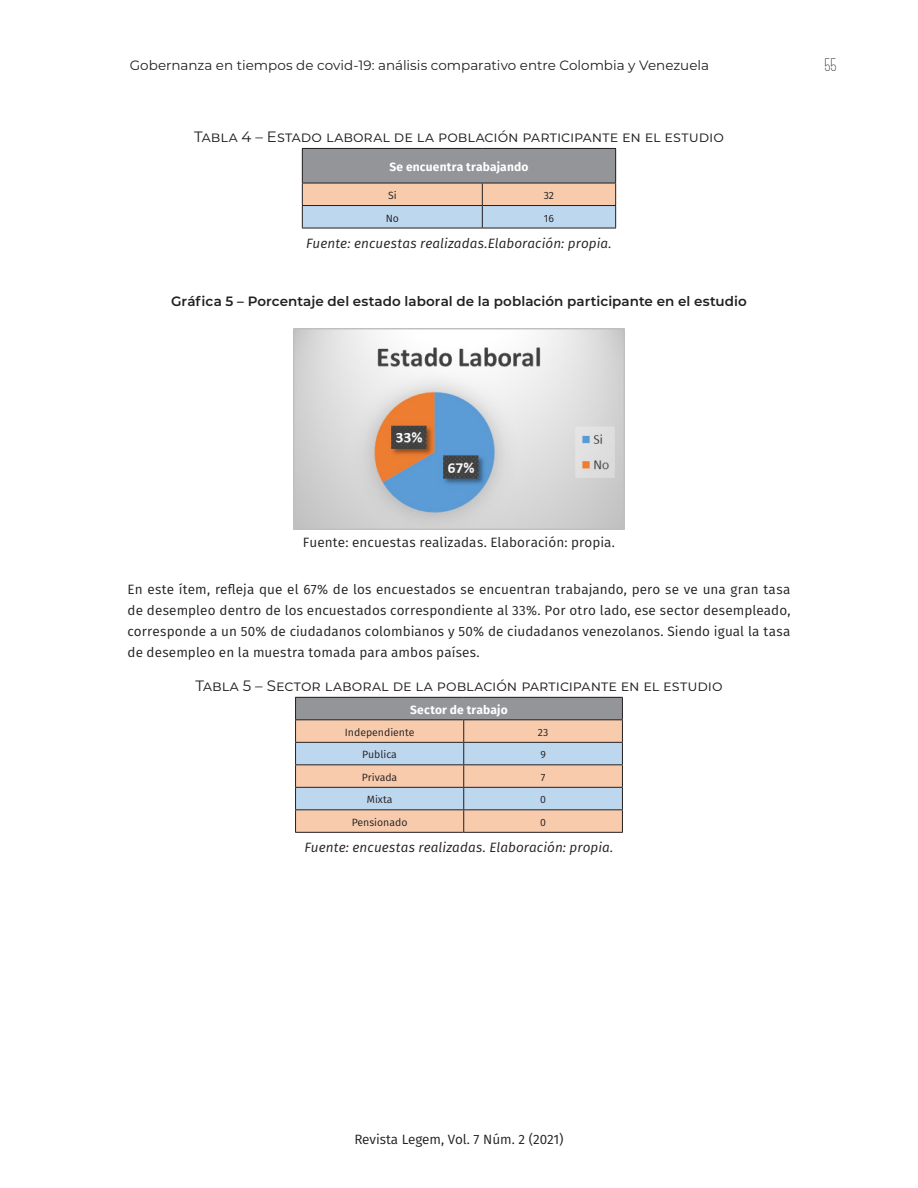
<style>
.page{position:relative;width:918px;height:1188px;background:#fff}
.page>*{position:absolute;margin:0;border:0;box-sizing:border-box;transform-origin:0 0}
.t1{font:300 18px "Canter";color:#231f20}
.Table_-_Title{font:15px "Montserrat";letter-spacing:.005em;color:#231f20}
.BT_-_1st_Line{font:13.5px/21px "Fira Sans";letter-spacing:.005em;color:#231f20;text-align:justify}
.Table_-_Source{font:italic 13.5px "Fira Sans";letter-spacing:.005em;color:#231f20}
.t2{font:13.5px "Montserrat";color:#231f20}
.Images_-_Title{font:600 13.5px "Montserrat";letter-spacing:.005em;color:#231f20}
.Images_B_BT{font:13.5px "Fira Sans";letter-spacing:.01em;color:#231f20}
.Table_-_Header{font:700 12px "Fira Sans";letter-spacing:.015em;color:#fff}
.Table_-_Body_Text{font:10.5px "Fira Sans";color:#231f20}
</style>
<div class="page">
<div style="left:302px;top:148px;width:314px;height:35px;background:#939598"></div>
<hr style="left:302px;top:148px;width:180px;height:1px;background:#231f20">
<hr style="left:482px;top:148px;width:134px;height:1px;background:#231f20">
<hr style="left:302px;top:149px;width:1px;height:34px;background:#231f20">
<hr style="left:302px;top:228px;width:180px;height:1px;background:#231f20">
<hr style="left:482px;top:228px;width:134px;height:1px;background:#231f20">
<hr style="left:615px;top:149px;width:1px;height:34px;background:#231f20">
<svg style="left:302px;top:183px;width:314px;height:45px;background:#d0c7c4"></svg>
<img style="left:293px;top:328px;width:332px;height:201px">
<hr style="left:295px;top:697px;width:169px;height:1px;background:#231f20">
<hr style="left:464px;top:697px;width:159px;height:1px;background:#231f20">
<hr style="left:295px;top:832px;width:169px;height:1px;background:#231f20">
<hr style="left:464px;top:832px;width:159px;height:1px;background:#231f20">
<svg style="left:295px;top:698px;width:328px;height:134px;background:#cbbdb7"></svg>
<p class="t2" style="left:130px;top:56px;width:581px">Gobernanza en tiempos de covid-19: análisis comparativo entre Colombia y Venezuela</p>
<h1 class="t1" style="left:824px;top:56px;width:14px">55</h1>
<p class="Table_-_Title" style="left:194px;top:126px;width:531px">Tabla 4 – Estado laboral de la población participante en el estudio</p>
<p class="Table_-_Header" style="left:389px;top:157px;width:140px">Se encuentra trabajando</p>
<p class="Table_-_Body_Text" style="left:388px;top:188px;width:10px">Si</p>
<p class="Table_-_Body_Text" style="left:544px;top:188px;width:12px">32</p>
<p class="Table_-_Body_Text" style="left:386px;top:210px;width:15px">No</p>
<p class="Table_-_Body_Text" style="left:544px;top:210px;width:12px">16</p>
<p class="Table_-_Source" style="left:306px;top:234px;width:307px">Fuente: encuestas realizadas.Elaboración: propia.</p>
<p class="Images_-_Title" style="left:171px;top:292px;width:577px">Gráfica 5 – Porcentaje del estado laboral de la población participante en el estudio</p>
<p class="Images_B_BT" style="left:303px;top:533px;width:314px">Fuente: encuestas realizadas. Elaboración: propia.</p>
<p class="BT_-_1st_Line" style="left:128px;top:579px;width:664px">En este ítem, refleja que el 67% de los encuestados se encuentran trabajando, pero se ve una gran tasa de desempleo dentro de los encuestados correspondiente al 33%. Por otro lado, ese sector desempleado, corresponde a un 50% de ciudadanos colombianos y 50% de ciudadanos venezolanos. Siendo igual la tasa de desempleo en la muestra tomada para ambos países.</p>
<p class="Table_-_Title" style="left:195px;top:675px;width:529px">Tabla 5 – Sector laboral de la población participante en el estudio</p>
<p class="Table_-_Header" style="left:410px;top:700px;width:99px">Sector de trabajo</p>
<p class="Table_-_Body_Text" style="left:345px;top:725px;width:71px">Independiente</p>
<p class="Table_-_Body_Text" style="left:538px;top:725px;width:12px">23</p>
<p class="Table_-_Body_Text" style="left:362px;top:747px;width:36px">Publica</p>
<p class="Table_-_Body_Text" style="left:540px;top:747px;width:7px">9</p>
<p class="Table_-_Body_Text" style="left:362px;top:770px;width:37px">Privada</p>
<p class="Table_-_Body_Text" style="left:541px;top:770px;width:6px">7</p>
<p class="Table_-_Body_Text" style="left:367px;top:792px;width:27px">Mixta</p>
<p class="Table_-_Body_Text" style="left:540px;top:792px;width:7px">0</p>
<p class="Table_-_Body_Text" style="left:352px;top:815px;width:57px">Pensionado</p>
<p class="Table_-_Body_Text" style="left:540px;top:815px;width:7px">0</p>
<p class="Table_-_Source" style="left:305px;top:837px;width:310px">Fuente: encuestas realizadas. Elaboración: propia.</p>
<p class="BT_-_1st_Line" style="left:354px;top:1128px;width:211px">Revista Legem, Vol. 7 Núm. 2 (2021)</p>
</div>
